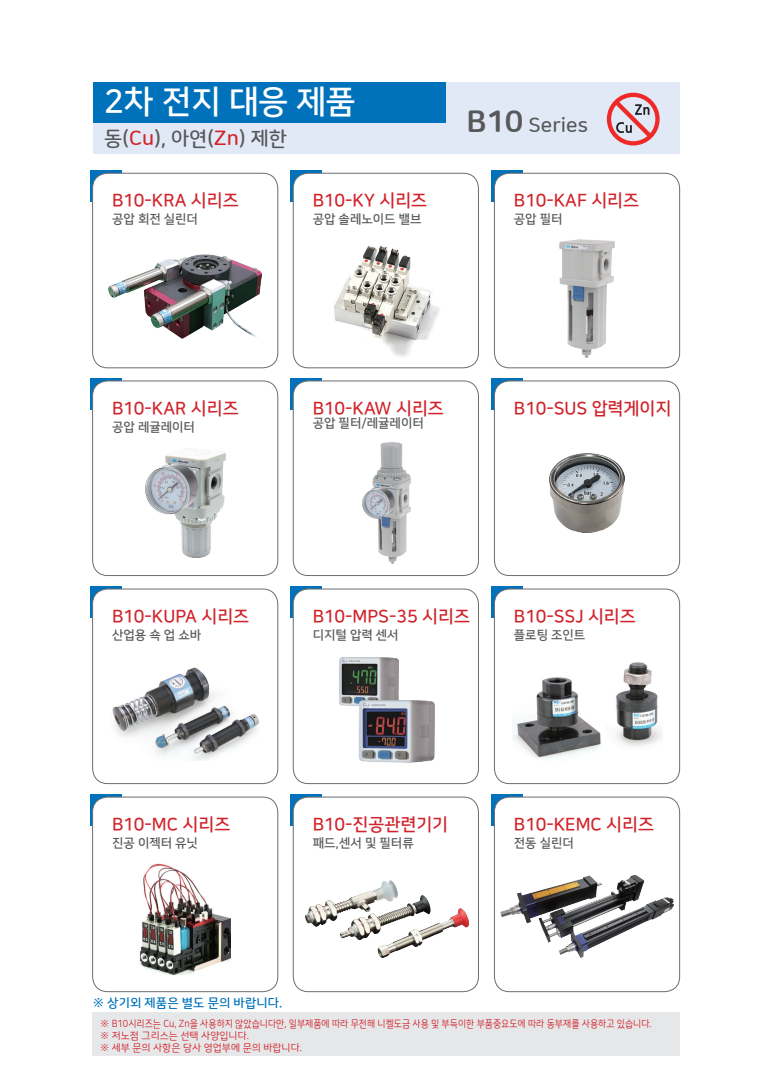
<style>
.page{position:relative;width:773px;height:1081px;background:#fff}
.page>*{position:absolute;margin:0;border:0;box-sizing:border-box;transform-origin:0 0}
.t1{font:32.5px "Nanum Square B";color:#fff}
.t2{font:20px "Nanum Square Round B";color:#57585a}
.t3{font:17.5px "Nanum Square B";color:#d1232a}
.t4{font:12.5px "Nanum Square B";color:#57585a}
.t5{font:12.5px "Nanum Square Round B";color:#0072bc}
.t6{font:10px/12px "Nanum Square Round R";color:#d1232a}
.s1{color:#d1232a}
.s2{font-family:"Nanum Square Round EB";font-size:30px}
</style>
<div class="page">
<svg style="left:90px;top:171px;width:31px;height:31px"></svg>
<svg style="left:90px;top:378px;width:31px;height:32px"></svg>
<svg style="left:90px;top:586px;width:31px;height:32px"></svg>
<svg style="left:290px;top:171px;width:32px;height:31px"></svg>
<svg style="left:290px;top:378px;width:32px;height:32px"></svg>
<svg style="left:290px;top:586px;width:32px;height:32px"></svg>
<svg style="left:491px;top:171px;width:32px;height:31px"></svg>
<svg style="left:491px;top:378px;width:32px;height:32px"></svg>
<svg style="left:491px;top:586px;width:32px;height:32px"></svg>
<div style="left:93px;top:173px;width:185px;height:195px;background:#fff;border-radius:15px"></div>
<div style="left:92px;top:173px;width:186px;height:195px;border:1px solid #6c6d70;border-radius:15px"></div>
<div style="left:93px;top:381px;width:185px;height:194px;background:#fff;border-radius:15px"></div>
<div style="left:92px;top:381px;width:186px;height:195px;border:1px solid #6c6d70;border-radius:15px"></div>
<div style="left:93px;top:589px;width:185px;height:194px;background:#fff;border-radius:15px"></div>
<div style="left:92px;top:589px;width:186px;height:195px;border:1px solid #6c6d70;border-radius:15px"></div>
<div style="left:293px;top:173px;width:185px;height:195px;background:#fff;border-radius:15px"></div>
<div style="left:293px;top:173px;width:185px;height:195px;border:1px solid #6c6d70;border-radius:15px"></div>
<div style="left:293px;top:381px;width:185px;height:194px;background:#fff;border-radius:15px"></div>
<div style="left:293px;top:381px;width:185px;height:195px;border:1px solid #6c6d70;border-radius:15px"></div>
<div style="left:293px;top:589px;width:185px;height:194px;background:#fff;border-radius:15px"></div>
<div style="left:293px;top:589px;width:185px;height:195px;border:1px solid #6c6d70;border-radius:15px"></div>
<div style="left:494px;top:173px;width:185px;height:195px;background:#fff;border-radius:15px"></div>
<div style="left:494px;top:173px;width:185px;height:195px;border:1px solid #6c6d70;border-radius:15px"></div>
<div style="left:494px;top:381px;width:185px;height:194px;background:#fff;border-radius:15px"></div>
<div style="left:494px;top:381px;width:185px;height:195px;border:1px solid #6c6d70;border-radius:15px"></div>
<div style="left:494px;top:589px;width:185px;height:194px;background:#fff;border-radius:15px"></div>
<div style="left:494px;top:589px;width:185px;height:195px;border:1px solid #6c6d70;border-radius:15px"></div>
<img style="left:334px;top:245px;width:106px;height:112px">
<img style="left:362px;top:443px;width:48px;height:120px">
<img style="left:339px;top:657px;width:95px;height:105px">
<img style="left:560px;top:239px;width:54px;height:118px">
<img style="left:549px;top:454px;width:75px;height:79px">
<img style="left:512px;top:662px;width:150px;height:97px">
<img style="left:145px;top:451px;width:80px;height:106px">
<img style="left:112px;top:667px;width:147px;height:93px">
<div style="left:92px;top:1012px;width:587px;height:43px;background:#e6e7e9"></div>
<div style="left:445px;top:82px;width:234px;height:72px;background:#e1e9f6"></div>
<div style="left:93px;top:123px;width:385px;height:31px;background:#e1e9f6"></div>
<div style="left:93px;top:82px;width:352px;height:41px;background:#0072bc"></div>
<div style="left:606px;top:93px;width:53px;height:52px;border:4px solid #ee2928;border-radius:50%"></div>
<svg style="left:610px;top:96px;width:46px;height:46px"></svg>
<svg style="left:90px;top:794px;width:31px;height:32px"></svg>
<svg style="left:290px;top:794px;width:32px;height:32px"></svg>
<svg style="left:491px;top:794px;width:32px;height:32px"></svg>
<div style="left:93px;top:797px;width:185px;height:194px;background:#fff;border-radius:15px"></div>
<div style="left:92px;top:797px;width:186px;height:195px;border:1px solid #6c6d70;border-radius:15px"></div>
<div style="left:293px;top:797px;width:185px;height:194px;background:#fff;border-radius:15px"></div>
<div style="left:293px;top:797px;width:185px;height:195px;border:1px solid #6c6d70;border-radius:15px"></div>
<div style="left:494px;top:797px;width:185px;height:194px;background:#fff;border-radius:15px"></div>
<div style="left:494px;top:797px;width:185px;height:195px;border:1px solid #6c6d70;border-radius:15px"></div>
<img style="left:139px;top:863px;width:92px;height:112px">
<img style="left:305px;top:881px;width:163px;height:77px">
<img style="left:109px;top:254px;width:153px;height:84px">
<img style="left:500px;top:875px;width:173px;height:83px">
<h1 class="t1" style="left:104px;top:84px;width:253px">2차 전지 대응 제품</h1>
<p class="t2" style="left:104px;top:127px;width:184px">동(<span class="s1">Cu</span>), 아연(<span class="s1">Zn</span>) 제한</p>
<p class="t3" style="left:112px;top:191px;width:128px">B10-KRA 시리즈</p>
<p class="t4" style="left:112px;top:213px;width:87px">공압 회전 실린더</p>
<p class="t3" style="left:313px;top:191px;width:116px">B10-KY 시리즈</p>
<p class="t4" style="left:313px;top:213px;width:110px">공압 솔레노이드 밸브</p>
<p class="t2" style="left:466px;top:114px;width:123px"><span class="s2">B10</span> Series</p>
<p class="t3" style="left:514px;top:191px;width:127px">B10-KAF 시리즈</p>
<p class="t4" style="left:514px;top:213px;width:50px">공압 필터</p>
<p class="t3" style="left:112px;top:399px;width:128px">B10-KAR 시리즈</p>
<p class="t4" style="left:112px;top:420px;width:84px">공압 레귤레이터</p>
<p class="t3" style="left:313px;top:399px;width:133px">B10-KAW 시리즈</p>
<p class="t4" style="left:313px;top:416px;width:112px">공압 필터/레귤레이터</p>
<p class="t3" style="left:514px;top:399px;width:159px">B10-SUS 압력게이지</p>
<p class="t3" style="left:112px;top:607px;width:139px">B10-KUPA 시리즈</p>
<p class="t4" style="left:112px;top:628px;width:90px">산업용 쇽 업 쇼바</p>
<p class="t3" style="left:313px;top:607px;width:159px">B10-MPS-35 시리즈</p>
<p class="t4" style="left:313px;top:628px;width:87px">디지털 압력 센서</p>
<p class="t3" style="left:514px;top:607px;width:123px">B10-SSJ 시리즈</p>
<p class="t4" style="left:514px;top:628px;width:73px">플로팅 조인트</p>
<p class="t3" style="left:112px;top:815px;width:120px">B10-MC 시리즈</p>
<p class="t4" style="left:112px;top:836px;width:87px">진공 이젝터 유닛</p>
<p class="t3" style="left:313px;top:815px;width:137px">B10-진공관련기기</p>
<p class="t4" style="left:313px;top:836px;width:102px">패드,센서 및 필터류</p>
<p class="t3" style="left:514px;top:815px;width:142px">B10-KEMC 시리즈</p>
<p class="t4" style="left:514px;top:836px;width:61px">전동 실린더</p>
<p class="t5" style="left:93px;top:995px;width:191px">※ 상기외 제품은 별도 문의 바랍니다.</p>
<p class="t6" style="left:100px;top:1017px;width:553px">※ B10시리즈는 Cu, Zn을 사용하지 않았습니다만, 일부제품에 따라 무전해 니켈도금 사용 및 부득이한 부품중요도에 따라 동부재를 사용하고 있습니다. ※ 저노점 그리스는 선택 사양입니다.<br>※ 세부 문의 사항은 당사 영업부에 문의 바랍니다.</p>
</div>
